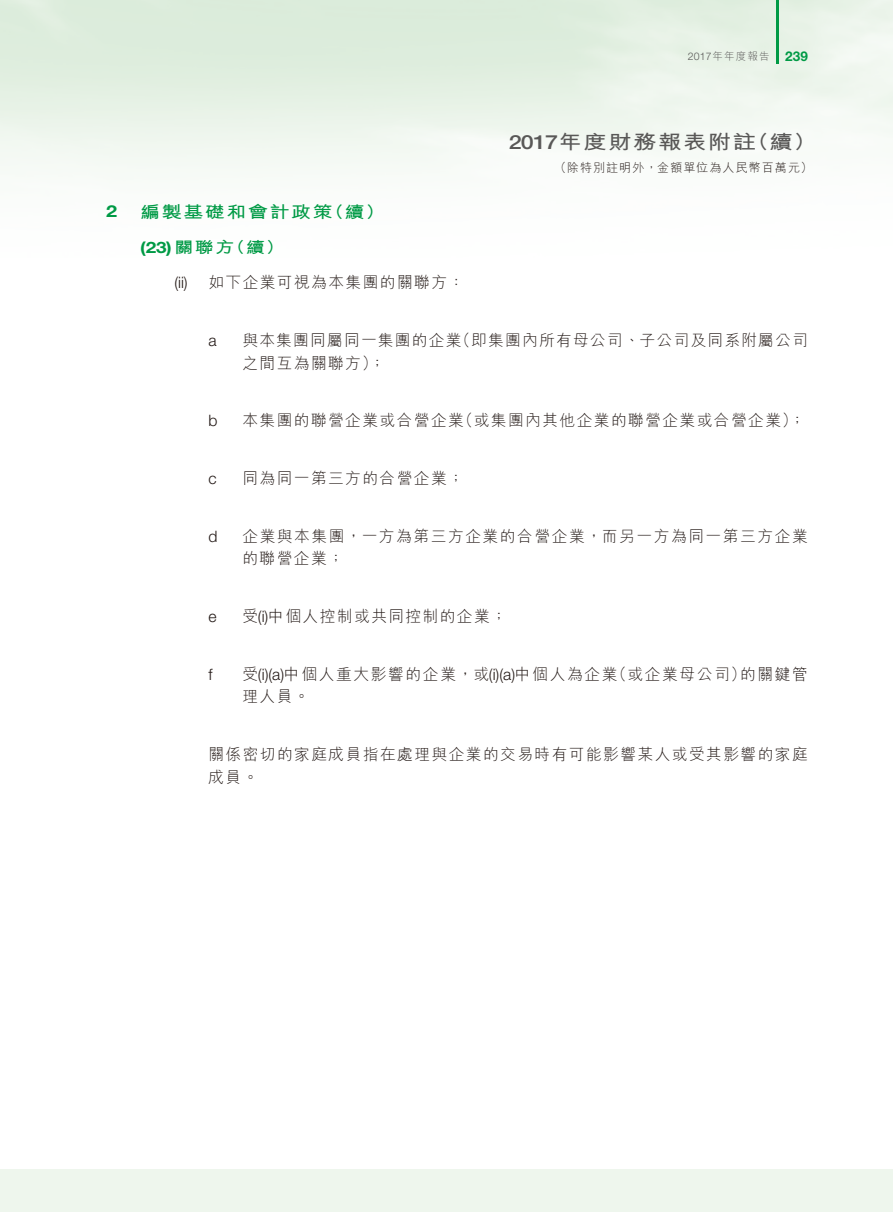
<style>
.page{position:relative;width:893px;height:1212px;background:#fff}
.page>*{position:absolute;margin:0;border:0;box-sizing:border-box;transform-origin:0 0}
.t1{font:700 19.5px "M Hei HK";letter-spacing:.065em;color:#595857;scale:1.2 1}
.t2{font:700 16.5px "M Hei HK";letter-spacing:.09em;color:#009a45;scale:1.2 1}
.t3{font:700 16.5px "Helvetica Neue";color:#009a45;scale:1.2 1}
.t4{font:300 15.75px/22.5px "M Hei HK";letter-spacing:.09em;color:#231916}
.t5{font:700 15.75px "M Hei HK";color:#009a45;scale:1.2 1}
.t6{font:300 15.75px "Helvetica Neue";color:#231916}
.t7{font:300 12px "M Hei HK";letter-spacing:.09em;color:#231916}
.t8{font:300 10.5px "M Hei HK";letter-spacing:.115em;color:#595857}
.s1{font-family:"Helvetica Neue"}
.s2{font-family:"Helvetica Neue";font-weight:700;font-size:13.5px;color:#009a45}
.s3{font-family:"Helvetica Neue";font-weight:500}
</style>
<div class="page">
<img style="left:0;top:0;width:893px;height:167px">
<div style="left:0;top:1169px;width:893px;height:43px;background:#eef6ed"></div>
<hr style="left:776px;top:0;width:2px;height:64px;background:#009a45">
<p class="t8" style="left:688px;top:49px;width:122px"><span class="s1">2017</span>年年度報告 <span class="s2">239</span></p>
<p class="t1" style="left:509px;top:128px;width:258px"><span class="s3">2017</span>年度財務報表附註（續）</p>
<p class="t3" style="left:106px;top:201px;width:11px">2</p>
<p class="t2" style="left:140px;top:200px;width:206px">編製基礎和會計政策（續）</p>
<p class="t5" style="left:140px;top:236px;width:122px"><span class="s1">(23)</span> 關聯方（續）</p>
<p class="t6" style="left:174px;top:273px;width:15px">(ii)</p>
<p class="t4" style="left:208px;top:271px;width:257px">如下企業可視為本集團的關聯方：</p>
<p class="t7" style="left:555px;top:159px;width:259px">（除特別註明外，金額單位為人民幣百萬元）</p>
<p class="t6" style="left:208px;top:330px;width:10px">a</p>
<p class="t4" style="left:242px;top:328px;width:567px">與本集團同屬同一集團的企業（即集團內所有母公司、子公司及同系附屬公司之間互為關聯方）；</p>
<p class="t6" style="left:208px;top:411px;width:11px">b</p>
<p class="t4" style="left:242px;top:409px;width:564px">本集團的聯營企業或合營企業（或集團內其他企業的聯營企業或合營企業）；</p>
<p class="t6" style="left:208px;top:469px;width:10px">c</p>
<p class="t4" style="left:242px;top:466px;width:223px">同為同一第三方的合營企業；</p>
<p class="t6" style="left:208px;top:526px;width:11px">d</p>
<p class="t4" style="left:242px;top:524px;width:567px">企業與本集團，一方為第三方企業的合營企業，而另一方為同一第三方企業的聯營企業；</p>
<p class="t6" style="left:208px;top:607px;width:10px">e</p>
<p class="t4" style="left:242px;top:604px;width:266px">受<span class="s1">(i)</span>中個人控制或共同控制的企業；</p>
<p class="t6" style="left:208px;top:664px;width:6px">f</p>
<p class="t4" style="left:242px;top:662px;width:567px">受<span class="s1">(i)(a)</span>中個人重大影響的企業，或<span class="s1">(i)(a)</span>中個人為企業（或企業母公司）的關鍵管理人員。</p>
<p class="t4" style="left:208px;top:742px;width:601px">關係密切的家庭成員指在處理與企業的交易時有可能影響某人或受其影響的家庭成員。</p>
</div>
